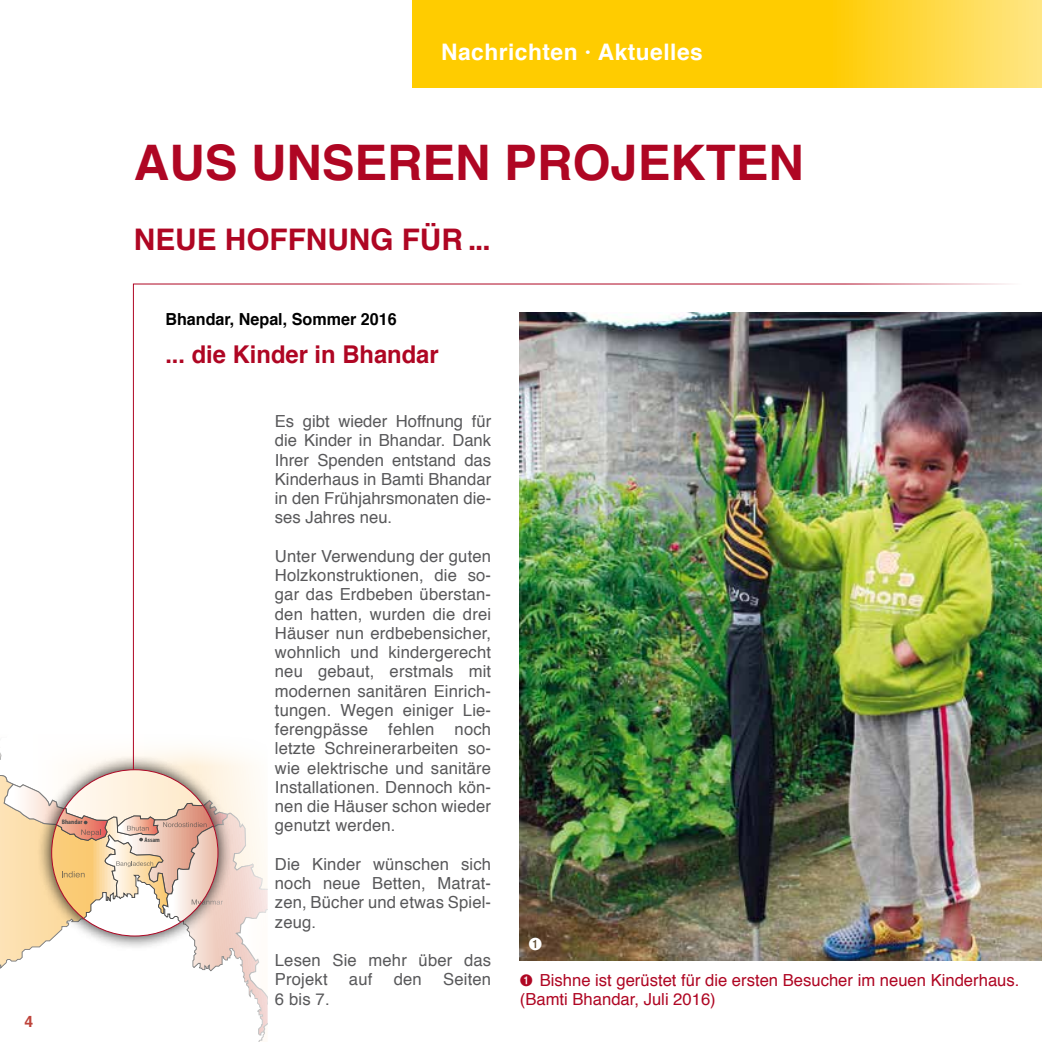
<style>
.page{position:relative;width:1042px;height:1042px;background:#fff}
.page>*{position:absolute;margin:0;border:0;box-sizing:border-box;transform-origin:0 0}
.t1{font:700 49px "Helvetica";color:#af0623}
.t2{font:700 29.75px "Helvetica";color:#af0623}
.t3{font:700 24.5px "Helvetica";color:#af0623}
.t4{font:700 22.75px "Helvetica";letter-spacing:.02em;color:#fff}
.t5{font:16.62px/19.2px "Helvetica";letter-spacing:.01em;color:#58585a;text-align:justify}
.t6{font:16.62px/19.2px "Helvetica";color:#af0623}
.t7{font:700 16.62px "Helvetica";color:#000}
.t8{font:700 15.75px "Helvetica";color:#be443b}
.t9{font:700 condensed 6.48px "Myriad Pro";color:#000;scale:1.07 1}
</style>
<div class="page">
<svg style="left:644px;top:0;width:398px;height:88px;background:#ffd324"></svg>
<div style="left:412px;top:0;width:232px;height:88px;background:#fc0"></div>
<svg style="left:0;top:730px;width:268px;height:312px"></svg>
<svg style="left:133px;top:283px;width:876px;height:487px"></svg>
<img style="left:520px;top:312px;width:522px;height:649px">
<svg style="left:529px;top:937px;width:12px;height:13px"></svg>
<p class="t9" style="left:62px;top:818px;width:21px">Bhandar</p>
<p class="t8" style="left:25px;top:1015px;width:10px">4</p>
<h3 class="t4" style="left:441px;top:43px;width:263px">Nachrichten · Aktuelles</h3>
<h1 class="t1" style="left:134px;top:144px;width:671px">AUS UNSEREN PROJEKTEN</h1>
<h2 class="t2" style="left:134px;top:228px;width:358px">NEUE HOFFNUNG FÜR ...</h2>
<p class="t7" style="left:165px;top:313px;width:233px">Bhandar, Nepal, Sommer 2016</p>
<h3 class="t3" style="left:165px;top:345px;width:275px">... die Kinder in Bhandar</h3>
<p class="t9" style="left:145px;top:836px;width:16px">Assam</p>
<p class="t5" style="left:275px;top:413px;width:218px">Es gibt wieder Hoffnung für die Kinder in Bhandar. Dank Ihrer Spenden entstand das Kinderhaus in Bamti Bhandar in den Frühjahrsmonaten die&shy;ses Jahres neu.</p>
<p class="t5" style="left:275px;top:547px;width:218px">Unter Verwendung der guten Holzkonstruktionen, die so&shy;gar das Erdbeben überstan&shy;den hatten, wurden die drei Häuser nun erdbebensicher, wohnlich und kindergerecht neu gebaut, erstmals mit modernen sanitären Einrich&shy;tungen. Wegen einiger Lie&shy;ferengpässe fehlen noch letzte Schreinerarbeiten so&shy;wie elektrische und sanitäre Installationen. Dennoch kön&shy;nen die Häuser schon wieder genutzt werden.</p>
<p class="t5" style="left:275px;top:856px;width:218px">Die Kinder wünschen sich noch neue Betten, Matrat&shy;zen, Bücher und etwas Spiel&shy;zeug.</p>
<p class="t5" style="left:275px;top:952px;width:218px">Lesen Sie mehr über das<br>Projekt</p>
<p class="t5" style="left:349px;top:971px;width:25px">auf</p>
<p class="t5" style="left:394px;top:971px;width:30px">den</p>
<p class="t5" style="left:443px;top:971px;width:49px">Seiten</p>
<p class="t5" style="left:275px;top:991px;width:56px">6 bis 7.</p>
<p class="t6" style="left:520px;top:972px;width:501px">➊ Bishne ist gerüstet für die ersten Besucher im neuen Kinderhaus. (Bamti Bhandar, Juli 2016)</p>
</div>
